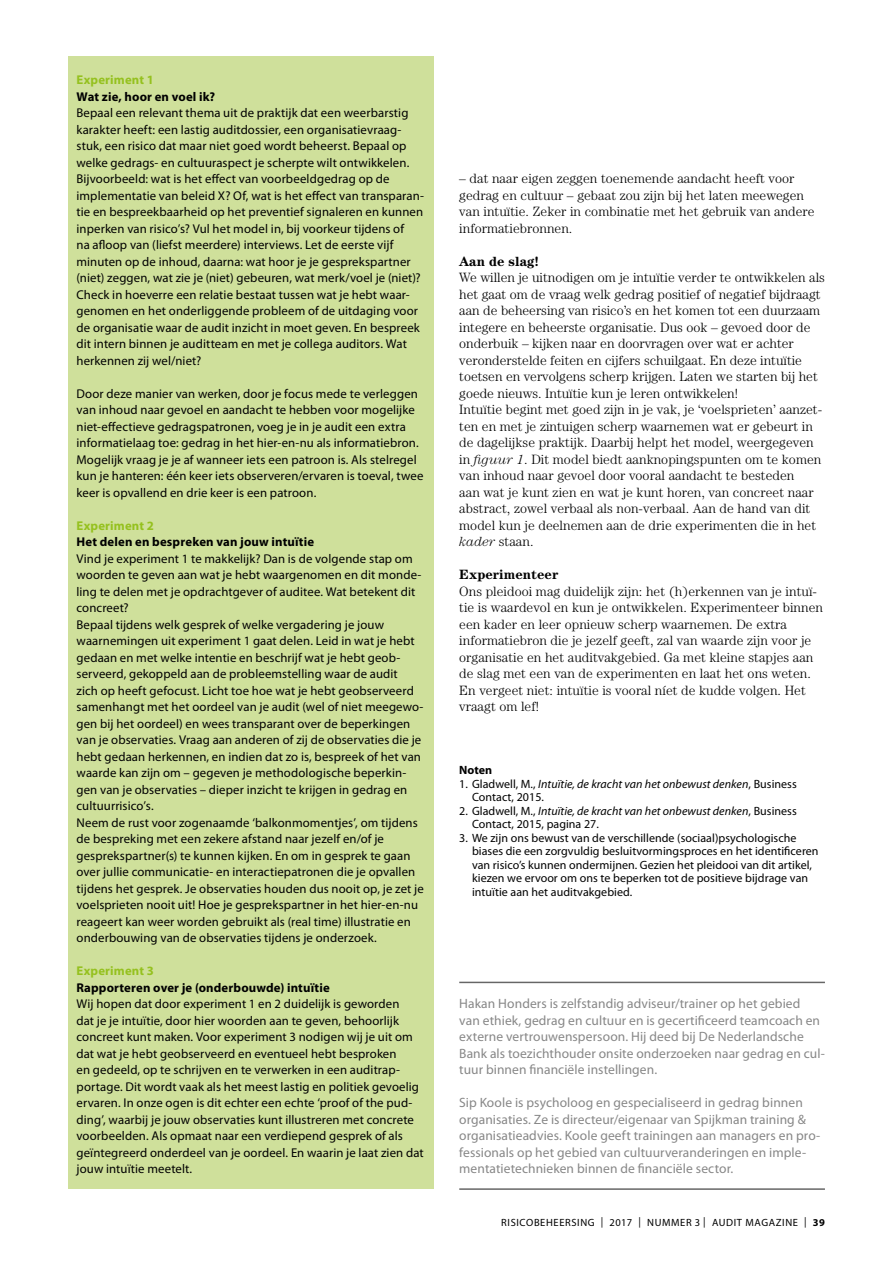
<style>
.page{position:relative;width:893px;height:1263px;background:#fff}
.page>*{position:absolute;margin:0;border:0;box-sizing:border-box;transform-origin:0 0}
.t1{font:300 13.5px/16.5px "Century LT";letter-spacing:.005em;color:#000}
.t2{font:13.5px/16.5px "Myriad Pro";letter-spacing:.01em;color:#878787}
.t3{font:700 13.5px "Century LT";letter-spacing:.005em;color:#000}
.t4{font:12.75px/16.5px "Myriad Pro";letter-spacing:.01em;color:#000}
.t5{font:700 12.75px "Myriad Pro";letter-spacing:.015em;color:#000}
.t6{font:700 12.75px "Myriad Pro";letter-spacing:.015em;color:#95c11f}
.t7{font:12px/13.5px "Myriad Pro";letter-spacing:.005em;color:#000}
.t8{font:italic 12px/13.5px "Myriad Pro";letter-spacing:.005em;color:#000}
.t9{font:700 12px "Myriad Pro";color:#000}
.t10{font:10.5px "Myriad Pro";letter-spacing:.06em;color:#000}
.s1{font-style:italic}
.s2{font-style:normal}
.s3{font-weight:700}
</style>
<div class="page">
<hr style="left:459px;top:982px;width:366px;height:1px;background:#000">
<hr style="left:459px;top:1188px;width:366px;height:2px;background:#000">
<div style="left:68px;top:56px;width:366px;height:1132px;background:#cfe09b"></div>
<p class="t6" style="left:77px;top:71px;width:79px">Experiment 1</p>
<p class="t5" style="left:77px;top:88px;width:140px">Wat zie, hoor en voel ik?</p>
<p class="t4" style="left:77px;top:104px;width:349px">Bepaal een relevant thema uit de praktijk dat een weerbarstig karakter heeft: een lastig auditdossier, een organisatievraag&shy;stuk, een risico dat maar niet goed wordt beheerst. Bepaal op welke gedrags- en cultuuraspect je scherpte wilt ontwikkelen.<br>Bijvoorbeeld: wat is het effect van voorbeeldgedrag op de implementatie van beleid X? Of, wat is het effect van transparan&shy;tie en bespreekbaarheid op het preventief signaleren en kunnen inperken van risico’s? Vul het model in, bij voorkeur tijdens of<br>na afloop van (liefst meerdere) interviews. Let de eerste vijf minuten op de inhoud, daarna: wat hoor je je gesprekspartner (niet) zeggen, wat zie je (niet) gebeuren, wat merk/voel je (niet)?<br>Check in hoeverre een relatie bestaat tussen wat je hebt waar&shy;genomen en het onderliggende probleem of de uitdaging voor de organisatie waar de audit inzicht in moet geven. En bespreek dit intern binnen je auditteam en met je collega auditors. Wat herkennen zij wel/niet?</p>
<p class="t4" style="left:77px;top:385px;width:348px">Door deze manier van werken, door je focus mede te verleggen van inhoud naar gevoel en aandacht te hebben voor mogelijke niet-effectieve gedragspatronen, voeg je in je audit een extra informatielaag toe: gedrag in het hier-en-nu als informatiebron.<br>Mogelijk vraag je je af wanneer iets een patroon is. Als stelregel kun je hanteren: één keer iets observeren/ervaren is toeval, twee keer is opvallend en drie keer is een patroon.</p>
<p class="t6" style="left:77px;top:517px;width:79px">Experiment 2</p>
<p class="t5" style="left:77px;top:533px;width:239px">Het delen en bespreken van jouw intuïtie</p>
<p class="t4" style="left:77px;top:550px;width:349px">Vind je experiment 1 te makkelijk? Dan is de volgende stap om woorden te geven aan wat je hebt waargenomen en dit monde&shy;ling te delen met je opdrachtgever of auditee. Wat betekent dit concreet?<br>Bepaal tijdens welk gesprek of welke vergadering je jouw waarnemingen uit experiment 1 gaat delen. Leid in wat je hebt gedaan en met welke intentie en beschrijf wat je hebt geob&shy;serveerd, gekoppeld aan de probleemstelling waar de audit<br>zich op heeft gefocust. Licht toe hoe wat je hebt geobserveerd samenhangt met het oordeel van je audit (wel of niet meegewo&shy;gen bij het oordeel) en wees transparant over de beperkingen van je observaties. Vraag aan anderen of zij de observaties die je hebt gedaan herkennen, en indien dat zo is, bespreek of het van waarde kan zijn om – gegeven je methodologische beperkin&shy;gen van je observaties – dieper inzicht te krijgen in gedrag en cultuurrisico’s.<br>Neem de rust voor zogenaamde ‘balkonmomentjes’, om tijdens de bespreking met een zekere afstand naar jezelf en/of je gesprekspartner(s) te kunnen kijken. En om in gesprek te gaan over jullie communicatie- en interactiepatronen die je opvallen tijdens het gesprek. Je observaties houden dus nooit op, je zet je voelsprieten nooit uit! Hoe je gesprekspartner in het hier-en-nu reageert kan weer worden gebruikt als (real time) illustratie en onderbouwing van de observaties tijdens je onderzoek.</p>
<p class="t6" style="left:77px;top:962px;width:79px">Experiment 3</p>
<p class="t5" style="left:77px;top:979px;width:255px">Rapporteren over je (onderbouwde) intuïtie</p>
<p class="t4" style="left:77px;top:995px;width:349px">Wij hopen dat door experiment 1 en 2 duidelijk is geworden<br>dat je je intuïtie, door hier woorden aan te geven, behoorlijk concreet kunt maken. Voor experiment 3 nodigen wij je uit om dat wat je hebt geobserveerd en eventueel hebt besproken<br>en gedeeld, op te schrijven en te verwerken in een auditrap&shy;portage. Dit wordt vaak als het meest lastig en politiek gevoelig ervaren. In onze ogen is dit echter een echte ‘proof of the pud&shy;ding’, waarbij je jouw observaties kunt illustreren met concrete voorbeelden. Als opmaat naar een verdiepend gesprek of als geïntegreerd onderdeel van je oordeel. En waarin je laat zien dat jouw intuïtie meetelt.</p>
<p class="t1" style="left:459px;top:170px;width:357px">– dat naar eigen zeggen toenemende aandacht heeft voor gedrag en cultuur – gebaat zou zijn bij het laten meewegen van intuïtie. Zeker in combinatie met het gebruik van andere informatiebronnen.</p>
<p class="t3" style="left:459px;top:253px;width:81px">Aan de slag!</p>
<p class="t1" style="left:459px;top:269px;width:367px">We willen je uitnodigen om je intuïtie verder te ontwikkelen als het gaat om de vraag welk gedrag positief of negatief bijdraagt aan de beheersing van risico’s en het komen tot een duurzaam integere en beheerste organisatie. Dus ook – gevoed door de onderbuik – kijken naar en doorvragen over wat er achter veronderstelde feiten en cijfers schuilgaat. En deze intuïtie toetsen en vervolgens scherp krijgen. Laten we starten bij het goede nieuws. Intuïtie kun je leren ontwikkelen!<br>Intuïtie begint met goed zijn in je vak, je ‘voelsprieten’ aanzet&shy;ten en met je zintuigen scherp waarnemen wat er gebeurt in de dagelijkse praktijk. Daarbij helpt het model, weergegeven in <span class="s1">figuur 1</span>. Dit model biedt aanknopingspunten om te komen van inhoud naar gevoel door vooral aandacht te besteden<br>aan wat je kunt zien en wat je kunt horen, van concreet naar abstract, zowel verbaal als non-verbaal. Aan de hand van dit model kun je deelnemen aan de drie experimenten die in het <span class="s1">kader</span> staan.</p>
<p class="t3" style="left:459px;top:566px;width:101px">Experimenteer</p>
<p class="t1" style="left:459px;top:582px;width:365px">Ons pleidooi mag duidelijk zijn: het (h)erkennen van je intuï&shy;tie is waardevol en kun je ontwikkelen. Experimenteer binnen een kader en leer opnieuw scherp waarnemen. De extra informatiebron die je jezelf geeft, zal van waarde zijn voor je organisatie en het auditvakgebied. Ga met kleine stapjes aan de slag met een van de experimenten en laat het ons weten.<br>En vergeet niet: intuïtie is vooral níet de kudde volgen. Het vraagt om lef!</p>
<p class="t9" style="left:459px;top:762px;width:35px">Noten</p>
<p class="t8" style="left:472px;top:777px;width:326px;text-indent:-13px"><span class="s2">1. Gladwell, M.,</span> Intuïtie, de kracht van het onbewust denken<span class="s2">, Business<br>Contact, 2015.</span></p>
<p class="t7" style="left:472px;top:804px;width:326px;text-indent:-13px">2. Gladwell, M., <span class="s1">Intuïtie, de kracht van het onbewust denken</span>, Business<br>Contact, 2015, pagina 27.</p>
<p class="t7" style="left:472px;top:831px;width:348px;text-indent:-13px">3. We zijn ons bewust van de verschillende (sociaal)psychologische biases die een zorgvuldig besluitvormingsproces en het identificeren van risico’s kunnen ondermijnen. Gezien het pleidooi van dit artikel, kiezen we ervoor om ons te beperken tot de positieve bijdrage van intuïtie aan het auditvakgebied.</p>
<p class="t2" style="left:459px;top:995px;width:367px">Hakan Honders is zelfstandig adviseur/trainer op het gebied<br>van ethiek, gedrag en cultuur en is gecertificeerd teamcoach en externe vertrouwenspersoon. Hij deed bij De Nederlandsche Bank als toezichthouder onsite onderzoeken naar gedrag en cul&shy;tuur binnen financiële instellingen.</p>
<p class="t2" style="left:459px;top:1094px;width:363px">Sip Koole is psycholoog en gespecialiseerd in gedrag binnen organisaties. Ze is directeur/eigenaar van Spijkman training &amp; organisatieadvies. Koole geeft trainingen aan managers en pro&shy;fessionals op het gebied van cultuurveranderingen en imple&shy;mentatietechnieken binnen de financiële sector.</p>
<p class="t10" style="left:501px;top:1216px;width:325px">RISICOBEHEERSING | 2017 | NUMMER 3 | AUDIT MAGAZINE | <span class="s3">39</span></p>
</div>
